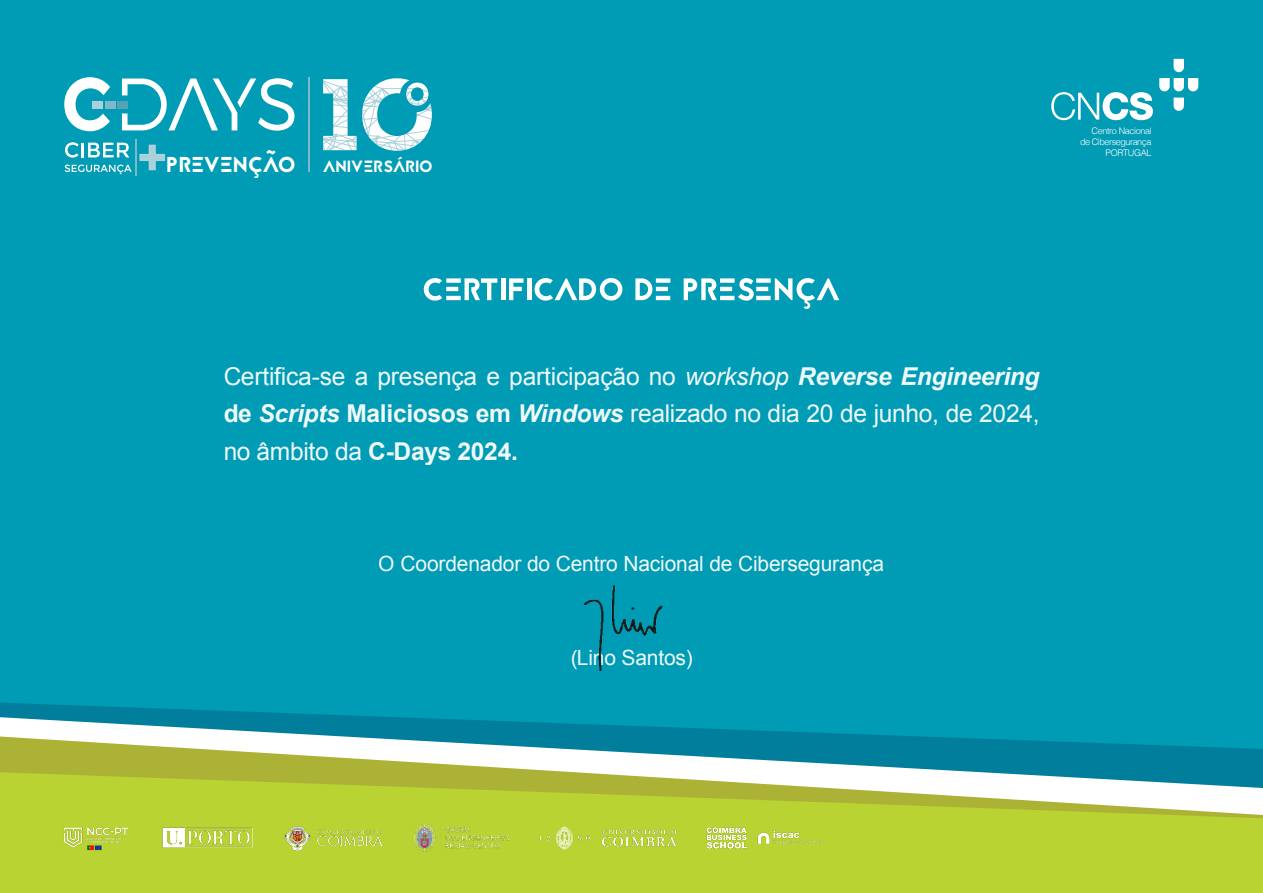
<style>
.page{position:relative;width:1263px;height:893px;background:#fff}
.page>*{position:absolute;margin:0;border:0;box-sizing:border-box;transform-origin:0 0}
.t1{font:900 26.55px "Aaux Pro";color:#fff;scale:.76 1}
.t2{font:24.6px/37.5px "Arial";letter-spacing:-.015em;color:#fff;text-align:justify}
.t3{font:21.45px "Jaapokkisubtract";color:#fff}
.t4{font:21px "Arial";letter-spacing:-.01em;color:#fff}
.t5{font:16.2px "Jaapokkisubtract";letter-spacing:-.005em;color:#fff}
.t6{font:300 9.15px/10.9px "Helvetica";letter-spacing:-.04em;color:#fff;text-align:right}
.s1{font-style:italic}
.s2{font-weight:700;font-style:italic}
.s3{font-weight:700}
</style>
<div class="page">
<div style="left:0;top:818px;width:1263px;height:75px;background:#b9d432"></div>
<div style="left:0;top:0;width:1263px;height:736px;background:#009cb5"></div>
<svg style="left:0;top:736px;width:1263px;height:82px"></svg>
<svg style="left:1051px;top:92px;width:102px;height:28px"></svg>
<svg style="left:1173px;top:59px;width:11px;height:13px"></svg>
<svg style="left:1159px;top:78px;width:39px;height:13px"></svg>
<svg style="left:1173px;top:98px;width:11px;height:13px"></svg>
<img style="left:283px;top:826px;width:101px;height:25px">
<img style="left:415px;top:824px;width:93px;height:27px">
<img style="left:533px;top:819px;width:148px;height:37px">
<img style="left:160px;top:825px;width:95px;height:25px">
<img style="left:705px;top:823px;width:118px;height:30px">
<img style="left:59px;top:823px;width:72px;height:30px">
<svg style="left:424px;top:278px;width:18px;height:23px"></svg>
<hr style="left:446px;top:296px;width:15px;height:4px;background:#fff">
<hr style="left:446px;top:287px;width:12px;height:4px;background:#fff">
<div style="left:446px;top:278px;width:15px;height:5px;background:#fff"></div>
<svg style="left:464px;top:278px;width:33px;height:22px"></svg>
<hr style="left:501px;top:278px;width:4px;height:22px;background:#fff">
<svg style="left:509px;top:278px;width:14px;height:22px"></svg>
<hr style="left:527px;top:278px;width:4px;height:22px;background:#fff">
<svg style="left:534px;top:278px;width:88px;height:23px"></svg>
<svg style="left:635px;top:278px;width:17px;height:22px"></svg>
<hr style="left:656px;top:296px;width:14px;height:4px;background:#fff">
<hr style="left:656px;top:287px;width:12px;height:4px;background:#fff">
<div style="left:656px;top:278px;width:14px;height:5px;background:#fff"></div>
<svg style="left:684px;top:278px;width:33px;height:22px"></svg>
<hr style="left:720px;top:296px;width:14px;height:4px;background:#fff">
<hr style="left:720px;top:287px;width:12px;height:4px;background:#fff">
<div style="left:720px;top:278px;width:14px;height:5px;background:#fff"></div>
<svg style="left:738px;top:278px;width:16px;height:23px"></svg>
<hr style="left:756px;top:296px;width:15px;height:4px;background:#fff">
<hr style="left:756px;top:287px;width:12px;height:4px;background:#fff">
<div style="left:756px;top:278px;width:15px;height:5px;background:#fff"></div>
<svg style="left:775px;top:278px;width:64px;height:31px"></svg>
<div style="left:562px;top:562px;width:139px;height:129px;background:#009cb5"></div>
<svg style="left:323px;top:78px;width:109px;height:73px"></svg>
<hr style="left:309px;top:77px;width:1px;height:95px;background:#7fb9c9">
<svg style="left:65px;top:142px;width:14px;height:16px"></svg>
<hr style="left:81px;top:143px;width:3px;height:14px;background:#fff">
<svg style="left:88px;top:143px;width:41px;height:14px"></svg>
<svg style="left:65px;top:165px;width:67px;height:9px"></svg>
<hr style="left:136px;top:139px;width:1px;height:37px;background:#7fb9c9">
<svg style="left:139px;top:144px;width:27px;height:27px"></svg>
<div style="left:105px;top:101px;width:10px;height:7px;background:#7fb9c9"></div>
<svg style="left:64px;top:77px;width:46px;height:54px"></svg>
<svg style="left:122px;top:78px;width:172px;height:53px"></svg>
<div style="left:117px;top:101px;width:10px;height:7px;background:#55a1b6"></div>
<p class="t1" style="left:266px;top:134px;width:15px">~</p>
<p class="t3" style="left:166px;top:150px;width:131px">PREVENÇAO</p>
<p class="t5" style="left:323px;top:155px;width:112px">ANIVERSÁRIO</p>
<p class="t6" style="left:1080px;top:125px;width:73px">Centro Nacional de Cibersegurança<br>PORTUGAL</p>
<p class="t2" style="left:223px;top:357px;width:818px">Certifica-se a presença e participação no <span class="s1">workshop</span> <span class="s2">Reverse Engineering </span><span class="s3">de</span> <span class="s2">Scripts</span> <span class="s3">Maliciosos em</span> <span class="s2">Windows</span> realizado no dia 20 de junho, de 2024, no âmbito da <span class="s3">C-Days 2024.</span></p>
<p class="t4" style="left:379px;top:550px;width:507px">O Coordenador do Centro Nacional de Cibersegurança</p>
<p class="t4" style="left:570px;top:644px;width:124px">(Lino Santos)</p>
</div>
